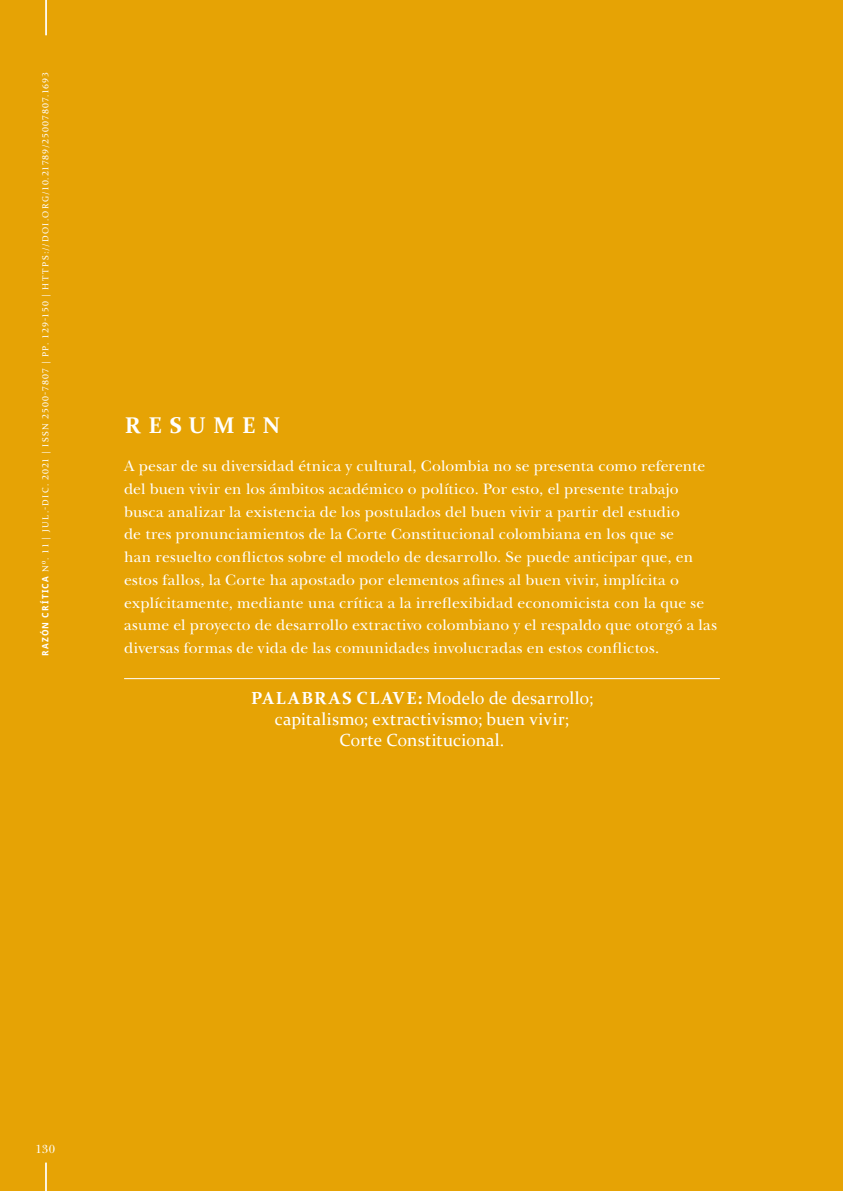
<style>
.page{position:relative;width:844px;height:1191px;background:#fff}
.page>*{position:absolute;margin:0;border:0;box-sizing:border-box;transform-origin:0 0}
.t1{font:700 22.75px "Constantia";letter-spacing:.315em;color:#fff}
.t2{font:17.5px/21px "Constantia";letter-spacing:.01em;color:#fff;text-align:center}
.t3{font:15.75px/22.8px "New Baskerville Std";letter-spacing:.005em;color:#fff}
.t4{font:12.25px "New Baskerville Std";color:#fff}
.t5{font:8.75px "Constantia";letter-spacing:.13em;color:#fff}
.s1{font-family:"Droid Sans";font-weight:700}
.s2{font-weight:700}
</style>
<div class="page">
<div style="left:0;top:0;width:842px;height:1191px;background:#e6a305"></div>
<hr style="left:45px;top:0;width:2px;height:35px;background:#fff">
<hr style="left:45px;top:1162px;width:2px;height:29px;background:#fff">
<hr style="left:124px;top:678px;width:595px;height:1px;background:#fff">
<p class="t5" style="left:40px;top:656px;width:585px;rotate:-90deg"><span class="s1">RAZÓN CRÍTICA</span> N⁰. 11 | JUL.-DIC. 2021 | ISSN 2500-7807 | PP. 129-150 | HTTPS://DOI.ORG/10.21789/25007807.1693</p>
<h1 class="t1" style="left:125px;top:410px;width:157px">RESUMEN</h1>
<p class="t3" style="left:124px;top:454px;width:594px">A pesar de su diversidad étnica y cultural, Colombia no se presenta como referente del buen vivir en los ámbitos académico o político. Por esto, el presente trabajo busca analizar la existencia de los postulados del buen vivir a partir del estudio<br>de tres pronunciamientos de la Corte Constitucional colombiana en los que se<br>han resuelto conflictos sobre el modelo de desarrollo. Se puede anticipar que, en estos fallos, la Corte ha apostado por elementos afines al buen vivir, implícita o explícitamente, mediante una crítica a la irreflexibidad economicista con la que se asume el proyecto de desarrollo extractivo colombiano y el respaldo que otorgó a las diversas formas de vida de las comunidades involucradas en estos conflictos.</p>
<p class="t2" style="left:251px;top:686px;width:343px"><span class="s2">PALABR AS CLAVE:</span> Modelo de desarrollo; capitalismo; extractivismo; buen vivir;<br>Corte Constitucional.</p>
<p class="t4" style="left:36px;top:1141px;width:21px">130</p>
</div>
